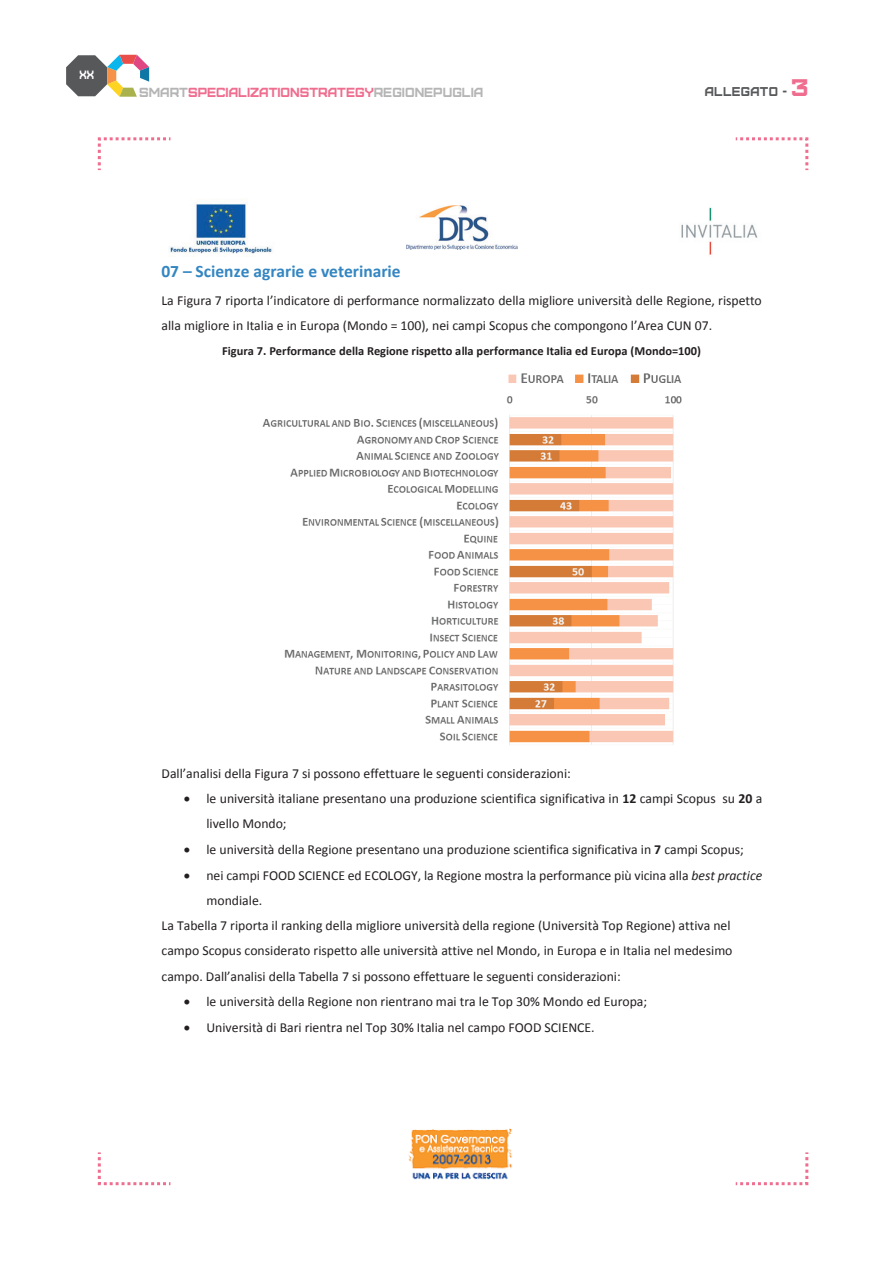
<style>
.page{position:relative;width:893px;height:1263px;background:#fff}
.page>*{position:absolute;margin:0;border:0;box-sizing:border-box;transform-origin:0 0}
.t1{font:700 17.55px "Calibri";color:#3386c2}
.t2{font:13.8px/25px "Calibri";color:#231f20}
.t3{font:13.2px "Furore";color:#ef6d8e}
.t4{font:12.75px "Furore";letter-spacing:.03em;color:#57585a}
.t5{font:700 12.45px "Calibri";color:#231f20}
.t6{font:12px "Furore";color:#fff;scale:.85 1}
.s1{color:#b6b5b5}
.s2{font-size:24px;color:#ef6d8e}
.s3{font-weight:700}
.s4{font-style:italic}
</style>
<div class="page">
<svg style="left:66px;top:55px;width:83px;height:42px"></svg>
<svg style="left:97px;top:137px;width:74px;height:34px"></svg>
<svg style="left:735px;top:137px;width:74px;height:34px"></svg>
<svg style="left:735px;top:1152px;width:74px;height:34px"></svg>
<svg style="left:97px;top:1152px;width:74px;height:34px"></svg>
<img style="left:170px;top:203px;width:102px;height:51px">
<img style="left:406px;top:205px;width:111px;height:44px">
<img style="left:681px;top:207px;width:77px;height:48px">
<img style="left:408px;top:1128px;width:105px;height:52px">
<img style="left:262px;top:373px;width:420px;height:372px">
<div style="left:729px;top:1127px;width:63px;height:45px;background:#fff"></div>
<p class="t6" style="left:79px;top:68px;width:19px">XX</p>
<p class="t3" style="left:139px;top:84px;width:346px"><span class="s1">SMART</span>SPECIALIZATIONSTRATEGY<span class="s1">REGIONEPUGLIA</span></p>
<p class="t4" style="left:705px;top:84px;width:105px">ALLEGATO - <span class="s2">3</span></p>
<p class="t1" style="left:161px;top:260px;width:241px">07 – Scienze agrarie e veterinarie</p>
<p class="t2" style="left:161px;top:288px;width:602px">La Figura 7 riporta l’indicatore di performance normalizzato della migliore università delle Regione, rispetto alla migliore in Italia e in Europa (Mondo = 100), nei campi Scopus che compongono l’Area CUN 07.</p>
<p class="t5" style="left:222px;top:342px;width:480px">Figura 7. Performance della Regione rispetto alla performance Italia ed Europa (Mondo=100)</p>
<p class="t2" style="left:161px;top:760px;width:411px">Dall’analisi della Figura 7 si possono effettuare le seguenti considerazioni:</p>
<p class="t2" style="left:206px;top:786px;width:557px;text-indent:-22px">• le università italiane presentano una produzione scientifica significativa in <span class="s3">12</span> campi Scopus su <span class="s3">20</span> a livello Mondo;</p>
<p class="t2" style="left:184px;top:837px;width:561px">• le università della Regione presentano una produzione scientifica significativa in <span class="s3">7</span> campi Scopus;</p>
<p class="t2" style="left:184px;top:863px;width:580px">• nei campi FOOD SCIENCE ed ECOLOGY, la Regione mostra la performance più vicina alla <span class="s4">best practice</span></p>
<p class="t2" style="left:206px;top:888px;width:57px">mondiale.</p>
<p class="t2" style="left:162px;top:913px;width:571px">La Tabella 7 riporta il ranking della migliore università della regione (Università Top Regione) attiva nel</p>
<p class="t2" style="left:162px;top:938px;width:572px">campo Scopus considerato rispetto alle università attive nel Mondo, in Europa e in Italia nel medesimo</p>
<p class="t2" style="left:162px;top:963px;width:461px">campo. Dall’analisi della Tabella 7 si possono effettuare le seguenti considerazioni:</p>
<p class="t2" style="left:184px;top:989px;width:465px">• le università della Regione non rientrano mai tra le Top 30% Mondo ed Europa;</p>
<p class="t2" style="left:184px;top:1015px;width:412px">• Università di Bari rientra nel Top 30% Italia nel campo FOOD SCIENCE.</p>
</div>
